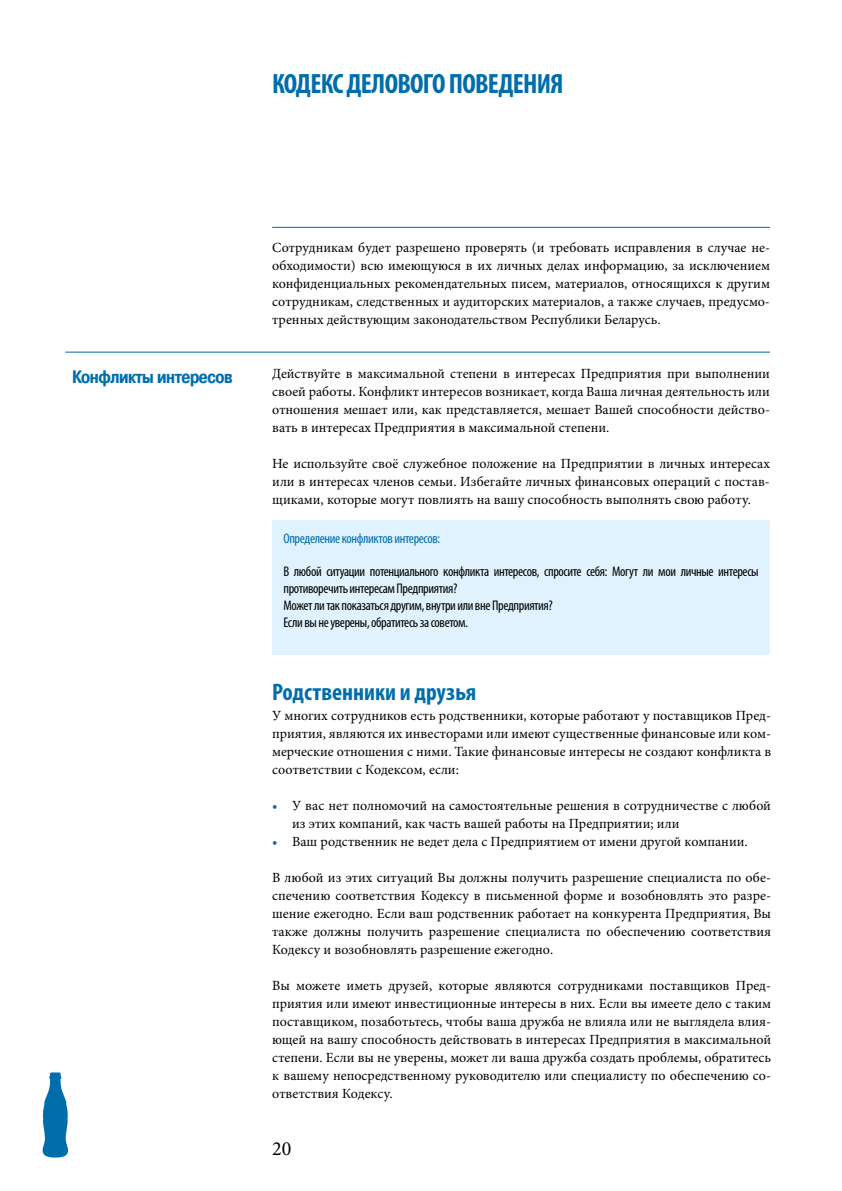
<style>
.page{position:relative;width:842px;height:1191px;background:#fff}
.page>*{position:absolute;margin:0;border:0;box-sizing:border-box;transform-origin:0 0}
.t1{font:700 condensed 28px "Myriad Pro";letter-spacing:-.025em;color:#006eab}
.t2{font:700 condensed 24px "Myriad Pro";color:#006eab}
.t3{font:20px "Minion Pro";color:#000}
.t4{font:700 18px "Pragmatica Cond C";letter-spacing:-.025em;color:#006eab}
.t5{font:14px/18px "Minion Pro";color:#000;text-align:justify}
.t6{font:condensed 14px/16.8px "Myriad Pro";letter-spacing:-.025em;color:#000}
.t7{font:condensed 14px "Myriad Pro";letter-spacing:-.025em;color:#006eab}
.s1{color:#0069a8}
</style>
<div class="page">
<svg style="left:42px;top:1072px;width:26px;height:85px"></svg>
<hr style="left:272px;top:227px;width:498px;height:1px;background:#0069a8">
<hr style="left:65px;top:351px;width:705px;height:1px;background:#006eab">
<div style="left:272px;top:521px;width:498px;height:134px;background:#dff2fd"></div>
<h1 class="t1" style="left:272px;top:66px;width:293px">КОДЕКС ДЕЛОВОГО ПОВЕДЕНИЯ</h1>
<p class="t5" style="left:272px;top:239px;width:499px">Сотрудникам будет разрешено проверять (и требовать исправления в случае не&shy;обходимости) всю имеющуюся в их личных делах информацию, за исключением конфиденциальных рекомендательных писем, материалов, относящихся к другим сотрудникам, следственных и аудиторских материалов, а также случаев, предусмо&shy;тренных действующим законодательством Республики Беларусь.</p>
<p class="t4" style="left:72px;top:366px;width:162px">Конфликты интересов</p>
<p class="t5" style="left:272px;top:365px;width:499px">Действуйте в максимальной степени в интересах Предприятия при выполнении своей работы. Конфликт интересов возникает, когда Ваша личная деятельность или отношения мешает или, как представляется, мешает Вашей способности действо&shy;вать в интересах Предприятия в максимальной степени.</p>
<p class="t5" style="left:272px;top:455px;width:499px">Не используйте своё служебное положение на Предприятии в личных интересах или в интересах членов семьи. Избегайте личных финансовых операций с постав&shy;щиками, которые могут повлиять на вашу способность выполнять свою работу.</p>
<p class="t7" style="left:283px;top:529px;width:158px">Определение конфликтов интересов:</p>
<p class="t6" style="left:283px;top:563px;width:477px">В любой ситуации потенциального конфликта интересов, спросите себя: Могут ли мои личные интересы противоречить интересам Предприятия?<br>Может ли так показаться другим, внутри или вне Предприятия?<br>Если вы не уверены, обратитесь за советом.</p>
<h2 class="t2" style="left:272px;top:677px;width:206px">Родственники и друзья</h2>
<p class="t5" style="left:272px;top:707px;width:500px">У многих сотрудников есть родственники, которые работают у поставщиков Пред&shy;приятия, являются их инвесторами или имеют существенные финансовые или ком&shy;мерческие отношения с ними. Такие финансовые интересы не создают конфликта в соответствии с Кодексом, если:</p>
<p class="t5" style="left:292px;top:797px;width:480px;text-indent:-20px"><span class="s1">•</span> У вас нет полномочий на самостоятельные решения в сотрудничестве с любой из этих компаний, как часть вашей работы на Предприятии; или</p>
<p class="t5" style="left:272px;top:833px;width:477px"><span class="s1">•</span> Ваш родственник не ведет дела с Предприятием от имени другой компании.</p>
<p class="t5" style="left:272px;top:869px;width:500px">В любой из этих ситуаций Вы должны получить разрешение специалиста по обе&shy;спечению соответствия Кодексу в письменной форме и возобновлять это разре&shy;шение ежегодно. Если ваш родственник работает на конкурента Предприятия, Вы также должны получить разрешение специалиста по обеспечению соответствия Кодексу и возобновлять разрешение ежегодно.</p>
<p class="t5" style="left:272px;top:977px;width:500px">Вы можете иметь друзей, которые являются сотрудниками поставщиков Пред&shy;приятия или имеют инвестиционные интересы в них. Если вы имеете дело с таким поставщиком, позаботьтесь, чтобы ваша дружба не влияла или не выглядела влия&shy;ющей на вашу способность действовать в интересах Предприятия в максимальной степени. Если вы не уверены, может ли ваша дружба создать проблемы, обратитесь к вашему непосредственному руководителю или специалисту по обеспечению со&shy;ответствия Кодексу.</p>
<h3 class="t3" style="left:272px;top:1134px;width:21px">20</h3>
</div>
